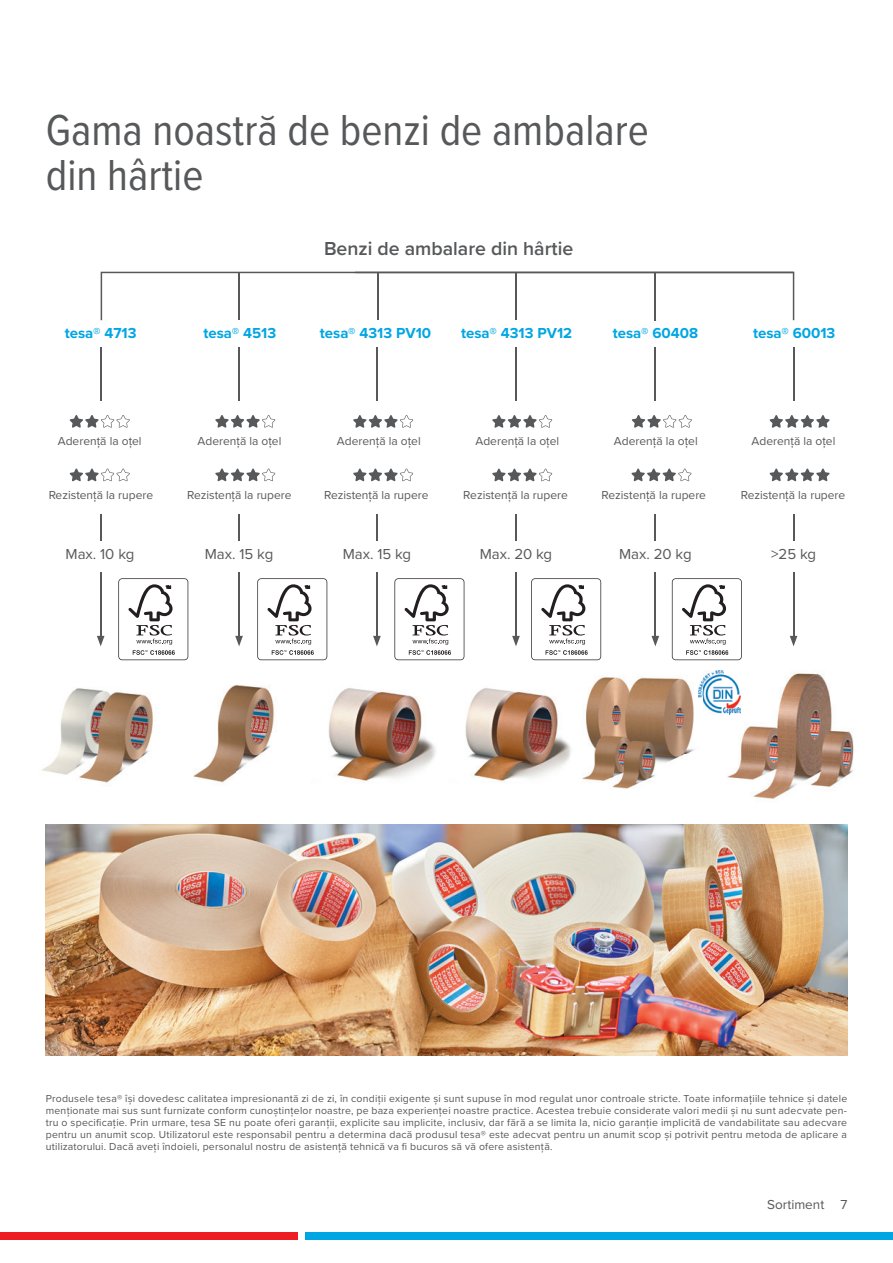
<style>
.page{position:relative;width:893px;height:1263px;background:#fff}
.page>*{position:absolute;margin:0;border:0;box-sizing:border-box;transform-origin:0 0}
.t1{font:45px/45px "Proxima Nova Cond";color:#57585a}
.t2{font:600 19.5px "Proxima Nova";color:#57585a}
.t3{font:700 15px "Proxima Nova";color:#00a6e4}
.t4{font:15px "Proxima Nova";color:#57585a}
.t5{font:13.5px "Proxima Nova";color:#57585a}
.t6{font:12px "Proxima Nova";color:#57585a}
.t7{font:10.5px/12px "Proxima Nova";letter-spacing:.02em;color:#57585a;text-align:justify}
</style>
<div class="page">
<svg style="left:770px;top:468px;width:59px;height:13px"></svg>
<svg style="left:770px;top:415px;width:59px;height:13px"></svg>
<img style="left:46px;top:825px;width:801px;height:230px">
<img style="left:727px;top:673px;width:127px;height:126px">
<img style="left:703px;top:670px;width:37px;height:44px">
<img style="left:328px;top:688px;width:108px;height:93px">
<img style="left:465px;top:688px;width:106px;height:94px">
<img style="left:586px;top:677px;width:117px;height:35px">
<img style="left:586px;top:712px;width:109px;height:42px">
<img style="left:582px;top:754px;width:102px;height:35px">
<img style="left:193px;top:685px;width:81px;height:98px">
<img style="left:42px;top:688px;width:111px;height:95px">
<hr style="left:100px;top:572px;width:1px;height:66px;background:#57585a">
<svg style="left:97px;top:636px;width:8px;height:10px"></svg>
<hr style="left:100px;top:347px;width:1px;height:54px;background:#57585a">
<svg style="left:100px;top:515px;width:1px;height:26px"></svg>
<hr style="left:238px;top:572px;width:2px;height:66px;background:#57585a">
<svg style="left:235px;top:636px;width:8px;height:10px"></svg>
<hr style="left:238px;top:347px;width:2px;height:54px;background:#57585a">
<hr style="left:238px;top:515px;width:2px;height:26px;background:#57585a">
<hr style="left:376px;top:572px;width:2px;height:66px;background:#57585a">
<svg style="left:373px;top:636px;width:8px;height:10px"></svg>
<hr style="left:376px;top:347px;width:2px;height:54px;background:#57585a">
<hr style="left:376px;top:515px;width:2px;height:26px;background:#57585a">
<hr style="left:515px;top:572px;width:2px;height:66px;background:#57585a">
<svg style="left:512px;top:636px;width:8px;height:10px"></svg>
<hr style="left:515px;top:347px;width:2px;height:54px;background:#57585a">
<hr style="left:515px;top:515px;width:2px;height:26px;background:#57585a">
<hr style="left:655px;top:572px;width:1px;height:66px;background:#57585a">
<svg style="left:651px;top:636px;width:8px;height:10px"></svg>
<hr style="left:793px;top:572px;width:1px;height:66px;background:#57585a">
<svg style="left:790px;top:636px;width:7px;height:10px"></svg>
<hr style="left:655px;top:347px;width:1px;height:54px;background:#57585a">
<hr style="left:793px;top:347px;width:1px;height:54px;background:#57585a">
<svg style="left:101px;top:272px;width:693px;height:48px"></svg>
<svg style="left:655px;top:515px;width:1px;height:26px"></svg>
<svg style="left:793px;top:515px;width:1px;height:26px"></svg>
<svg style="left:118px;top:578px;width:70px;height:82px"></svg>
<svg style="left:257px;top:578px;width:70px;height:82px"></svg>
<svg style="left:394px;top:578px;width:70px;height:82px"></svg>
<svg style="left:531px;top:578px;width:70px;height:82px"></svg>
<svg style="left:672px;top:578px;width:70px;height:82px"></svg>
<svg style="left:70px;top:415px;width:60px;height:13px"></svg>
<svg style="left:632px;top:415px;width:60px;height:13px"></svg>
<svg style="left:70px;top:468px;width:60px;height:13px"></svg>
<svg style="left:215px;top:415px;width:60px;height:13px"></svg>
<svg style="left:215px;top:468px;width:60px;height:13px"></svg>
<svg style="left:632px;top:468px;width:59px;height:13px"></svg>
<svg style="left:353px;top:468px;width:60px;height:13px"></svg>
<svg style="left:353px;top:415px;width:60px;height:13px"></svg>
<svg style="left:492px;top:415px;width:60px;height:13px"></svg>
<svg style="left:492px;top:469px;width:60px;height:12px"></svg>
<div style="left:0;top:1232px;width:298px;height:8px;background:#ee1d23"></div>
<div style="left:305px;top:1232px;width:588px;height:8px;background:#00a6e4"></div>
<h1 class="t1" style="left:46px;top:105px;width:605px">Gama noastră de benzi de ambalare din hârtie</h1>
<h3 class="t3" style="left:65px;top:321px;width:73px">tesa® 4713</h3>
<h3 class="t3" style="left:203px;top:321px;width:74px">tesa® 4513</h3>
<h2 class="t2" style="left:324px;top:234px;width:251px">Benzi de ambalare din hârtie</h2>
<h3 class="t3" style="left:320px;top:321px;width:113px">tesa® 4313 PV10</h3>
<h3 class="t3" style="left:461px;top:321px;width:113px">tesa® 4313 PV12</h3>
<h3 class="t3" style="left:613px;top:321px;width:87px">tesa® 60408</h3>
<h3 class="t3" style="left:753px;top:321px;width:84px">tesa® 60013</h3>
<p class="t6" style="left:58px;top:432px;width:85px">Aderență la oțel</p>
<p class="t6" style="left:198px;top:432px;width:85px">Aderență la oțel</p>
<p class="t6" style="left:337px;top:432px;width:85px">Aderență la oțel</p>
<p class="t6" style="left:475px;top:432px;width:85px">Aderență la oțel</p>
<p class="t6" style="left:614px;top:432px;width:85px">Aderență la oțel</p>
<p class="t6" style="left:752px;top:432px;width:85px">Aderență la oțel</p>
<p class="t6" style="left:49px;top:486px;width:106px">Rezistență la rupere</p>
<p class="t6" style="left:187px;top:486px;width:106px">Rezistență la rupere</p>
<p class="t6" style="left:324px;top:486px;width:106px">Rezistență la rupere</p>
<p class="t6" style="left:463px;top:486px;width:106px">Rezistență la rupere</p>
<p class="t6" style="left:601px;top:486px;width:106px">Rezistență la rupere</p>
<p class="t6" style="left:741px;top:486px;width:106px">Rezistență la rupere</p>
<h3 class="t4" style="left:66px;top:543px;width:70px">Max. 10 kg</h3>
<h3 class="t4" style="left:205px;top:543px;width:70px">Max. 15 kg</h3>
<h3 class="t4" style="left:343px;top:543px;width:70px">Max. 15 kg</h3>
<h3 class="t4" style="left:480px;top:543px;width:74px">Max. 20 kg</h3>
<h3 class="t4" style="left:619px;top:543px;width:74px">Max. 20 kg</h3>
<h3 class="t4" style="left:771px;top:543px;width:46px">&gt;25 kg</h3>
<p class="t7" style="left:46px;top:1092px;width:803px">Produsele tesa® își dovedesc calitatea impresionantă zi de zi, în condiții exigente și sunt supuse în mod regulat unor controale stricte. Toate informațiile tehnice și datele menționate mai sus sunt furnizate conform cunoștințelor noastre, pe baza experienței noastre practice. Acestea trebuie considerate valori medii și nu sunt adecvate pen&shy;tru o specificație. Prin urmare, tesa SE nu poate oferi garanții, explicite sau implicite, inclusiv, dar fără a se limita la, nicio garanție implicită de vandabilitate sau adecvare pentru un anumit scop. Utilizatorul este responsabil pentru a determina dacă produsul tesa® este adecvat pentru un anumit scop și potrivit pentru metoda de aplicare a utilizatorului. Dacă aveți îndoieli, personalul nostru de asistență tehnică va fi bucuros să vă ofere asistență.</p>
<p class="t5" style="left:767px;top:1195px;width:82px">Sortiment 7</p>
</div>
